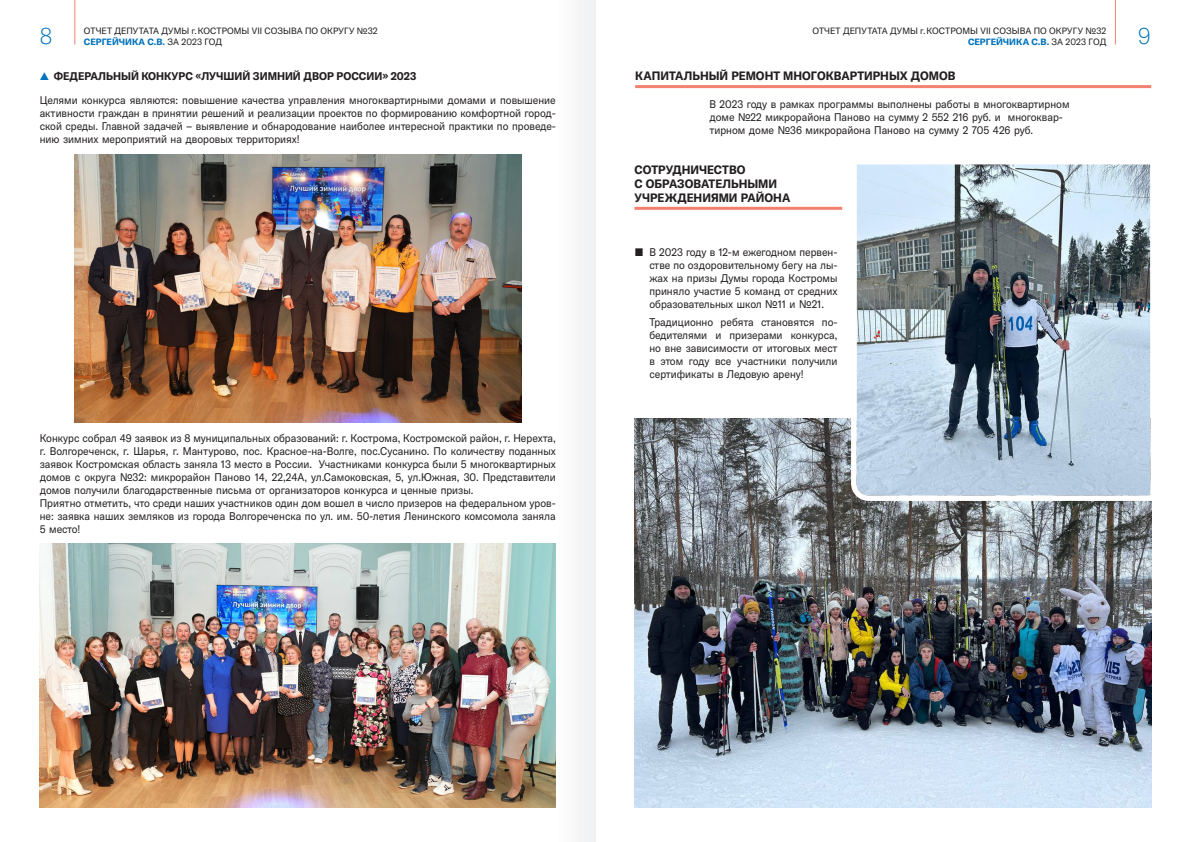
<style>
.page{position:relative;width:1191px;height:842px;background:#fff}
.page>*{position:absolute;margin:0;border:0;box-sizing:border-box;transform-origin:0 0}
.t1{font:100 23px "GT America LCG";color:#0073bc;scale:.95 1}
.Подзаголовок_подчерк{font:700 12px/14px "GT America LCG";color:#231f20;scale:.95 1}
.Основной{font:11px/13px "GT America LCG";color:#231f20;text-align:justify;scale:.95 1}
.t2{font:700 11px "GT America LCG";color:#231f20;scale:.95 1}
.t3{font:9px/10.8px "GT America LCG";color:#231f20}
.t4{font:700 9px "GT America LCG";letter-spacing:.005em;color:#0073bc}
.s1{font-weight:700;color:#0073bc}
.s2{font-weight:400;color:#231f20}
.s3{font-family:"Dixieland Normal";font-weight:400;color:#0073bc}
.s4{font-family:"Dixieland Normal"}
</style>
<div class="page">
<hr style="left:74px;top:0;width:1px;height:45px;background:#f48070">
<hr style="left:1115px;top:0;width:1px;height:45px;background:#f48070">
<div style="left:547px;top:0;width:48px;height:842px;background:#f8f8f9"></div>
<img style="left:74px;top:154px;width:447px;height:269px">
<img style="left:40px;top:543px;width:516px;height:265px">
<hr style="left:635px;top:85px;width:516px;height:3px;background:#f48070">
<hr style="left:634px;top:207px;width:208px;height:3px;background:#f48070">
<img style="left:634px;top:418px;width:517px;height:390px">
<svg style="left:848px;top:164px;width:304px;height:340px;background:#9cacb9"></svg>
<p class="t3" style="left:84px;top:25px;width:295px">ОТЧЕТ ДЕПУТАТА ДУМЫ г. КОСТРОМЫ VII СОЗЫВА ПО ОКРУГУ №32<br><span class="s1">СЕРГЕЙЧИКА С.В.</span> ЗА 2023 ГОД</p>
<p class="t3" style="left:812px;top:25px;width:295px">ОТЧЕТ ДЕПУТАТА ДУМЫ г. КОСТРОМЫ VII СОЗЫВА ПО ОКРУГУ №32</p>
<h1 class="t1" style="left:40px;top:20px;width:15px">8</h1>
<p class="t4" style="left:968px;top:35px;width:140px">СЕРГЕЙЧИКА С.В. <span class="s2">ЗА 2023 ГОД</span></p>
<h1 class="t1" style="left:1138px;top:20px;width:15px">9</h1>
<p class="t2" style="left:40px;top:67px;width:398px"><span class="s3">V</span> ФЕДЕРАЛЬНЫЙ КОНКУРС «ЛУЧШИЙ ЗИМНИЙ ДВОР РОССИИ» 2023</p>
<p class="Основной" style="left:40px;top:93px;width:545px">Целями конкурса являются: повышение качества управления многоквартирными домами и повышение активности граждан в принятии решений и реализации проектов по формированию комфортной город&shy;ской среды. Главной задачей – выявление и обнародование наиболее интересной практики по проведе&shy;нию зимних мероприятий на дворовых территориях!</p>
<p class="Подзаголовок_подчерк" style="left:635px;top:68px;width:339px">КАПИТАЛЬНЫЙ РЕМОНТ МНОГОКВАРТИРНЫХ ДОМОВ</p>
<p class="Основной" style="left:709px;top:97px;width:381px;text-align:left">В 2023 году в рамках программы выполнены работы в многоквартирном доме №22 микрорайона Паново на сумму 2 552 216 руб. и многоквар&shy;тирном доме №36 микрорайона Паново на сумму 2 705 426 руб.</p>
<p class="Подзаголовок_подчерк" style="left:634px;top:162px;width:165px">СОТРУДНИЧЕСТВО<br>С ОБРАЗОВАТЕЛЬНЫМИ<br>УЧРЕЖДЕНИЯМИ РАЙОНА</p>
<p class="Основной" style="left:40px;top:431px;width:545px">Конкурс собрал 49 заявок из 8 муниципальных образований: г. Кострома, Костромской район, г. Нерехта, г. Волгореченск, г. Шарья, г. Мантурово, пос. Красное-на-Волге, пос.Сусанино. По количеству поданных заявок Костромская область заняла 13 место в России. Участниками конкурса были 5 многоквартирных домов с округа №32: микрорайон Паново 14, 22,24А, ул.Самоковская, 5, ул.Южная, 30. Представители домов получили благодарственные письма от организаторов конкурса и ценные призы.</p>
<p class="Основной" style="left:40px;top:496px;width:545px">Приятно отметить, что среди наших участников один дом вошел в число призеров на федеральном уров&shy;не: заявка наших земляков из города Волгореченска по ул. им. 50-летия Ленинского комсомола заняла 5 место!</p>
<p class="Основной" style="left:649px;top:244px;width:199px;text-indent:-14px"><span class="s4">Q</span> В 2023 году в 12-м ежегодном первен&shy;стве по оздоровительному бегу на лы&shy;жах на призы Думы города Костромы приняло участие 5 команд от средних образовательных школ №11 и №21.</p>
<p class="Основной" style="left:649px;top:315px;width:199px">Традиционно ребята становятся по&shy;бедителями и призерами конкурса, но вне зависимости от итоговых мест в этом году все участники получили сертификаты в Ледовую арену!</p>
</div>
